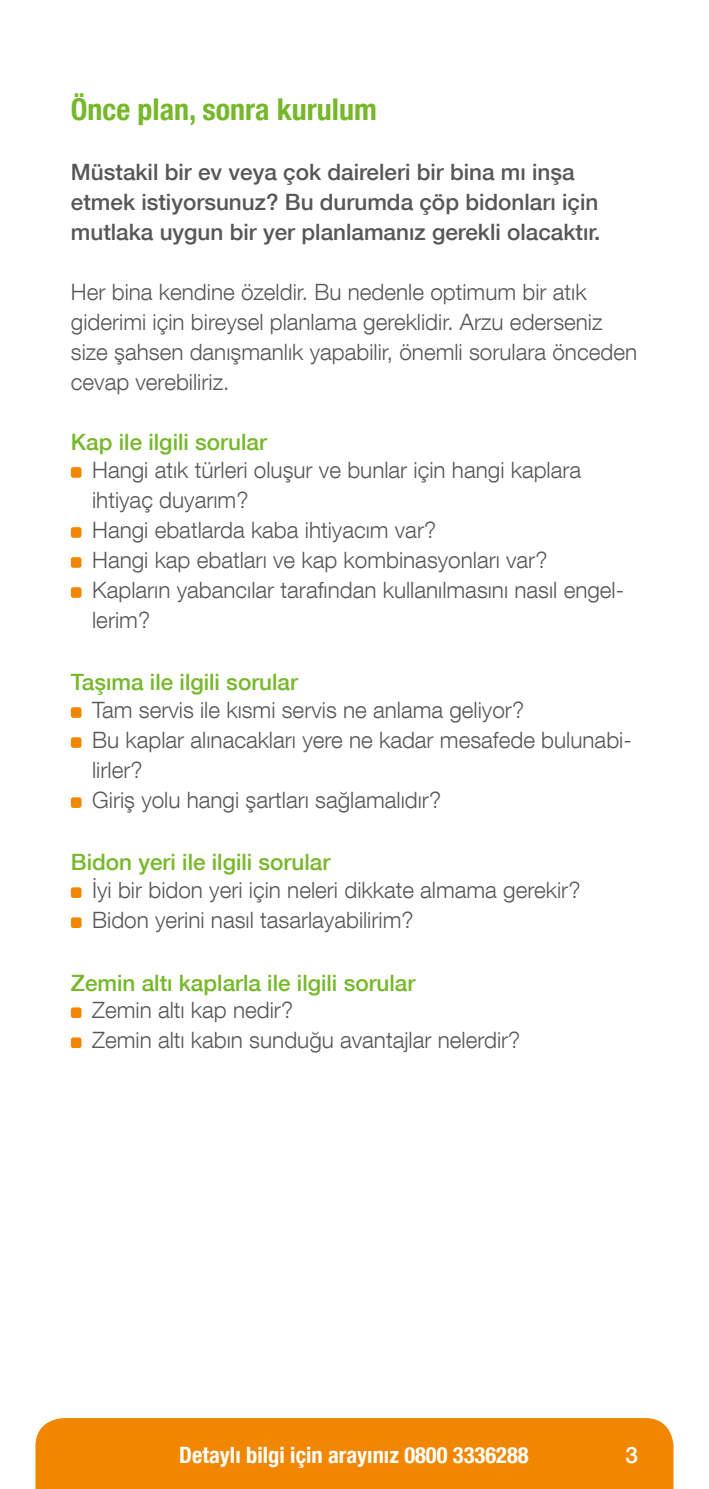
<style>
.page{position:relative;width:709px;height:1489px;background:#fff}
.page>*{position:absolute;margin:0;border:0;box-sizing:border-box;transform-origin:0 0}
.t1{font:700 condensed 30px "Helvetica Neue LT Com";color:#76b82a}
.t2{font:300 22.5px/30px "Helvetica Neue LT Com";color:#575756}
.t3{font:500 22.5px/30px "Helvetica Neue LT Com";color:#575756}
.t4{font:500 22.5px "Helvetica Neue LT Com";color:#76b82a}
.t5{font:700 condensed 22.5px "Helvetica Neue LT Com";color:#fff}
.t6{font:500 22.5px "Helvetica Neue LT Com";color:#fff}
</style>
<div class="page">
<div style="left:35px;top:1418px;width:638px;height:70px;background:#f18700"></div>
<div style="left:71px;top:467px;width:10px;height:11px;background:#f18700;border-radius:2px"></div>
<div style="left:71px;top:527px;width:10px;height:11px;background:#f18700;border-radius:2px"></div>
<div style="left:71px;top:557px;width:10px;height:11px;background:#f18700;border-radius:2px"></div>
<div style="left:71px;top:587px;width:10px;height:11px;background:#f18700;border-radius:2px"></div>
<div style="left:71px;top:707px;width:10px;height:11px;background:#f18700;border-radius:2px"></div>
<div style="left:71px;top:737px;width:10px;height:11px;background:#f18700;border-radius:2px"></div>
<div style="left:71px;top:797px;width:10px;height:11px;background:#f18700;border-radius:2px"></div>
<div style="left:71px;top:887px;width:10px;height:11px;background:#f18700;border-radius:2px"></div>
<div style="left:71px;top:917px;width:10px;height:11px;background:#f18700;border-radius:2px"></div>
<div style="left:71px;top:1007px;width:10px;height:11px;background:#f18700;border-radius:2px"></div>
<div style="left:71px;top:1037px;width:10px;height:11px;background:#f18700;border-radius:2px"></div>
<h1 class="t1" style="left:71px;top:91px;width:307px">Önce plan, sonra kurulum</h1>
<p class="t3" style="left:71px;top:157px;width:531px">Müstakil bir ev veya çok daireleri bir bina mı inşa etmek istiyorsunuz? Bu durumda çöp bidonları için mutlaka uygun bir yer planlamanız gerekli olacaktır.</p>
<p class="t2" style="left:71px;top:277px;width:567px">Her bina kendine özeldir. Bu nedenle optimum bir atık giderimi için bireysel planlama gereklidir. Arzu ederseniz size şahsen danışmanlık yapabilir, önemli sorulara önceden cevap verebiliriz.</p>
<p class="t4" style="left:71px;top:428px;width:197px">Kap ile ilgili sorular</p>
<p class="t2" style="left:92px;top:454px;width:533px">Hangi atık türleri oluşur ve bunlar için hangi kaplara ihtiyaç duyarım?<br>Hangi ebatlarda kaba ihtiyacım var?<br>Hangi kap ebatları ve kap kombinasyonları var?<br>Kapların yabancılar tarafından kullanılmasını nasıl engel&shy;lerim?</p>
<p class="t4" style="left:71px;top:668px;width:229px">Taşıma ile ilgili sorular</p>
<p class="t2" style="left:92px;top:694px;width:541px">Tam servis ile kısmi servis ne anlama geliyor?<br>Bu kaplar alınacakları yere ne kadar mesafede bulunabi&shy;lirler?<br>Giriş yolu hangi şartları sağlamalıdır?</p>
<p class="t4" style="left:71px;top:848px;width:261px">Bidon yeri ile ilgili sorular</p>
<p class="t2" style="left:92px;top:874px;width:490px">İyi bir bidon yeri için neleri dikkate almama gerekir?<br>Bidon yerini nasıl tasarlayabilirim?</p>
<p class="t4" style="left:71px;top:968px;width:346px">Zemin altı kaplarla ile ilgili sorular</p>
<p class="t2" style="left:92px;top:994px;width:429px">Zemin altı kap nedir?<br>Zemin altı kabın sunduğu avantajlar nelerdir?</p>
<p class="t5" style="left:179px;top:1440px;width:351px">Detaylı bilgi için arayınız 0800 3336288</p>
<p class="t6" style="left:625px;top:1440px;width:14px">3</p>
</div>
